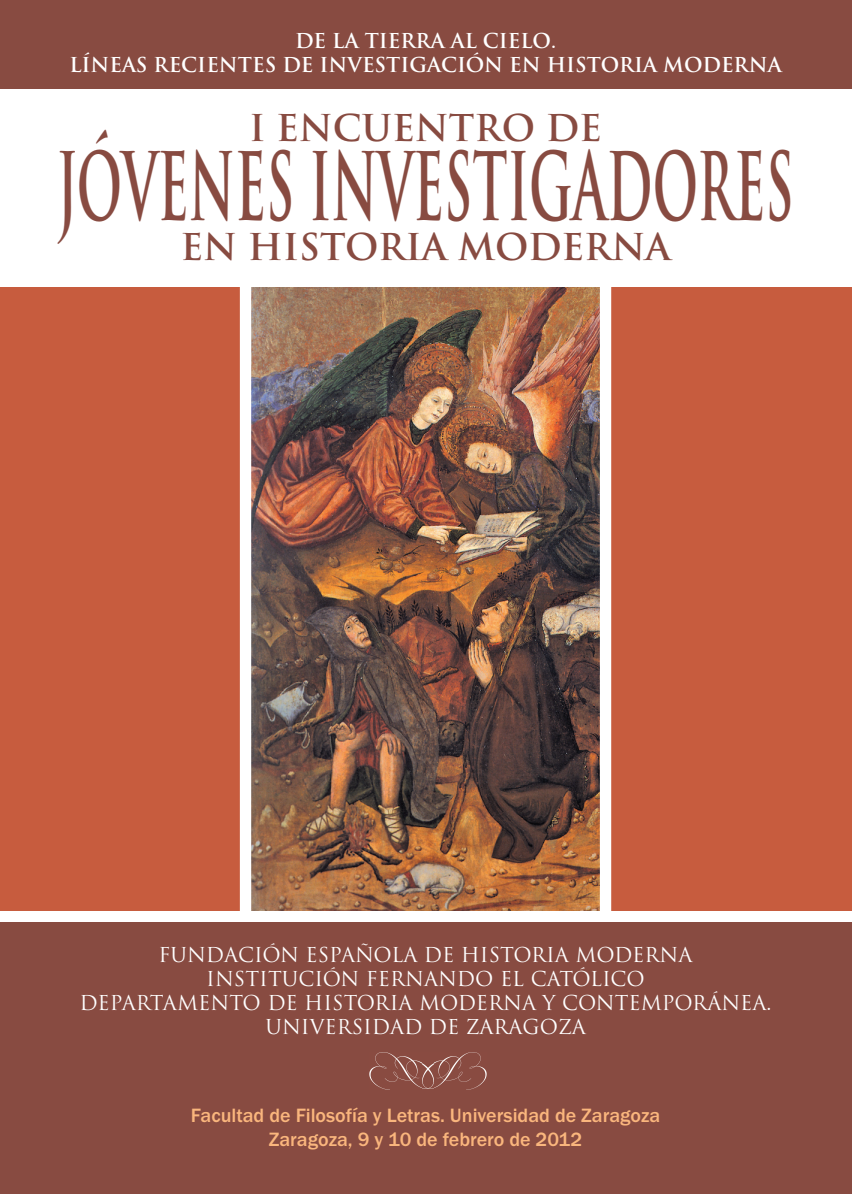
<style>
.page{position:relative;width:852px;height:1194px;background:#fff}
.page>*{position:absolute;margin:0;border:0;box-sizing:border-box;transform-origin:0 0}
.t1{font:700 91.8px "Trajan Pro";color:#884b41;scale:.53 1}
.t2{font:700 36px "Trajan Pro";color:#884b41}
.t3{font:20px/24px "Trajan Pro";color:#fff;text-align:center}
.t4{font:500 20px/24px "Franklin Gothic";color:#fab67d;text-align:center}
.t5{font:700 20px/24px "Trajan Pro";color:#fff;text-align:center}
</style>
<div class="page">
<div style="left:0;top:0;width:852px;height:89px;background:#884b41"></div>
<div style="left:0;top:287px;width:852px;height:624px;background:#c75c3e"></div>
<div style="left:0;top:922px;width:852px;height:272px;background:#884b41"></div>
<img style="left:251px;top:287px;width:349px;height:624px">
<div style="left:240px;top:281px;width:11px;height:635px;background:#fff"></div>
<div style="left:600px;top:281px;width:11px;height:635px;background:#fff"></div>
<img style="left:370px;top:1052px;width:116px;height:37px">
<p class="t5" style="left:69px;top:29px;width:714px">DE LA TIERRA AL CIELO.<br>LÍNEAS RECIENTES DE INVESTIGACIÓN EN HISTORIA MODERNA</p>
<h2 class="t2" style="left:249px;top:108px;width:354px">I ENCUENTRO DE</h2>
<h1 class="t1" style="left:57px;top:135px;width:1392px">JÓVENES INVESTIGADORES</h1>
<h2 class="t2" style="left:180px;top:227px;width:492px">EN HISTORIA MODERNA</h2>
<p class="t3" style="left:80px;top:943px;width:693px">FUNDACIÓN ESPAÑOLA DE HISTORIA MODERNA INSTITUCIÓN FERNANDO EL CATÓLICO<br>DEPARTAMENTO DE HISTORIA MODERNA Y CONTEMPORÁNEA.<br>UNIVERSIDAD DE ZARAGOZA</p>
<p class="t4" style="left:191px;top:1105px;width:471px">Facultad de Filosofía y Letras. Universidad de Zaragoza<br>Zaragoza, 9 y 10 de febrero de 2012</p>
</div>
